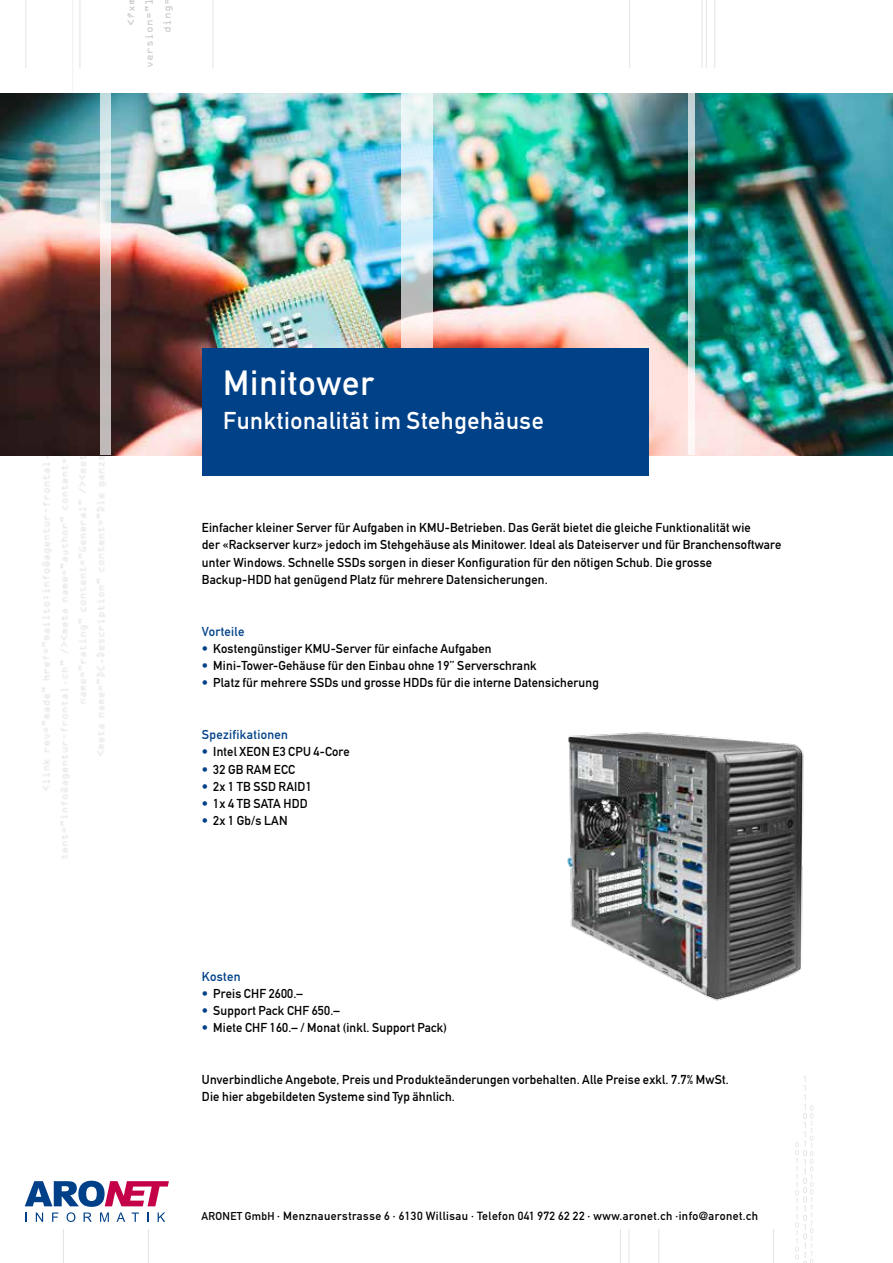
<style>
.page{position:relative;width:893px;height:1263px;background:#fff}
.page>*{position:absolute;margin:0;border:0;box-sizing:border-box;transform-origin:0 0}
.t1{font:34.5px "DIN Mittelschrift Std";letter-spacing:.025em;color:#fff}
.t2{font:24px "DIN Mittelschrift Std";letter-spacing:.025em;color:#fff}
.t3{font:12.75px/17.2px "DIN Mittelschrift Std";letter-spacing:.015em;color:#000}
.t4{font:12.75px "DIN Mittelschrift Std";letter-spacing:.025em;color:#004188}
.t5{font:11.7px "DIN Mittelschrift Std";letter-spacing:.04em;color:#000}
.t6{font:9.45px/18px "OCRA Std";letter-spacing:.015em;color:#c5c6c6;text-align:right}
.s1{color:#004188}
.s2{font-size:11.25px}
</style>
<div class="page">
<hr style="left:706px;top:0;width:1px;height:68px;background:#e3e3e3">
<hr style="left:714px;top:0;width:1px;height:68px;background:#e3e3e3">
<hr style="left:702px;top:0;width:1px;height:68px;background:#e3e3e3">
<hr style="left:629px;top:0;width:1px;height:68px;background:#e3e3e3">
<hr style="left:80px;top:0;width:1px;height:68px;background:#e3e3e3">
<hr style="left:26px;top:0;width:1px;height:68px;background:#e3e3e3">
<hr style="left:213px;top:0;width:1px;height:68px;background:#e3e3e3">
<hr style="left:72px;top:0;width:1px;height:455px;background:#e3e3e3">
<img style="left:38px;top:455px;width:80px;height:404px">
<hr style="left:63px;top:1229px;width:1px;height:34px;background:#e3e3e3">
<hr style="left:148px;top:1229px;width:1px;height:34px;background:#e3e3e3">
<hr style="left:620px;top:1229px;width:1px;height:34px;background:#e3e3e3">
<hr style="left:629px;top:1229px;width:1px;height:34px;background:#e3e3e3">
<hr style="left:658px;top:1229px;width:1px;height:34px;background:#e3e3e3">
<hr style="left:773px;top:1229px;width:1px;height:34px;background:#e3e3e3">
<svg style="left:795px;top:1076px;width:18px;height:187px"></svg>
<svg style="left:25px;top:1181px;width:144px;height:41px"></svg>
<img style="left:0;top:94px;width:893px;height:361px">
<svg style="left:401px;top:94px;width:32px;height:255px;background:#dae5e8"></svg>
<svg style="left:100px;top:94px;width:11px;height:361px;background:#d1d0cf"></svg>
<svg style="left:688px;top:94px;width:6px;height:361px"></svg>
<div style="left:202px;top:349px;width:446px;height:127px;background:#004188"></div>
<img style="left:567px;top:732px;width:237px;height:269px">
<p class="t6" style="left:123px;top:68px;width:71px;rotate:-90deg">&lt;?xm version="1 ding=</p>
<h1 class="t1" style="left:223px;top:362px;width:152px">Minitower</h1>
<h2 class="t2" style="left:223px;top:406px;width:322px">Funktionalität im Stehgehäuse</h2>
<p class="t3" style="left:202px;top:519px;width:581px">Einfacher kleiner Server für Aufgaben in KMU-Betrieben. Das Gerät bietet die gleiche Funktionalität wie<br>der «Rackserver kurz» jedoch im Stehgehäuse als Minitower. Ideal als Dateiserver und für Branchensoftware unter Windows. Schnelle SSDs sorgen in dieser Konfiguration für den nötigen Schub. Die grosse Backup-HDD hat genügend Platz für mehrere Datensicherungen.</p>
<p class="t4" style="left:202px;top:624px;width:44px">Vorteile</p>
<p class="t3" style="left:202px;top:640px;width:291px"><span class="s1">•</span> Kostengünstiger KMU-Server für einfache Aufgaben</p>
<p class="t3" style="left:202px;top:657px;width:336px"><span class="s1">•</span> Mini-Tower-Gehäuse für den Einbau ohne 19’’ Serverschrank</p>
<p class="t3" style="left:202px;top:674px;width:398px"><span class="s1">•</span> Platz für mehrere SSDs und grosse HDDs für die interne Datensicherung</p>
<p class="t4" style="left:202px;top:727px;width:88px">Spezifikationen</p>
<p class="t3" style="left:202px;top:743px;width:149px"><span class="s1">•</span> Intel XEON E3 CPU 4-Core</p>
<p class="t3" style="left:202px;top:761px;width:95px"><span class="s1">•</span> 32 GB RAM ECC</p>
<p class="t3" style="left:202px;top:778px;width:111px"><span class="s1">•</span> 2x 1 TB SSD RAID1</p>
<p class="t3" style="left:202px;top:795px;width:107px"><span class="s1">•</span> 1x 4 TB SATA HDD</p>
<p class="t3" style="left:202px;top:812px;width:87px"><span class="s1">•</span> 2x 1 Gb/s LAN</p>
<p class="t4" style="left:202px;top:969px;width:40px">Kosten</p>
<p class="t3" style="left:202px;top:985px;width:102px"><span class="s1">•</span> Preis CHF 2600.–</p>
<p class="t3" style="left:202px;top:1002px;width:139px"><span class="s1">•</span> Support Pack CHF 650.–</p>
<p class="t3" style="left:202px;top:1019px;width:247px"><span class="s1">•</span> Miete CHF 160.– / Monat (inkl. Support Pack)</p>
<p class="t3" style="left:202px;top:1071px;width:528px">Unverbindliche Angebote, Preis und Produkteänderungen vorbehalten. Alle Preise exkl. 7.7% MwSt.<br>Die hier abgebildeten Systeme sind Typ ähnlich.</p>
<p class="t5" style="left:202px;top:1209px;width:558px"><span class="s2">ARONET GmbH</span> · Menznauerstrasse 6 · 6130 Willisau · Telefon 041 972 62 22 · www.aronet.ch ·info@aronet.ch</p>
</div>
